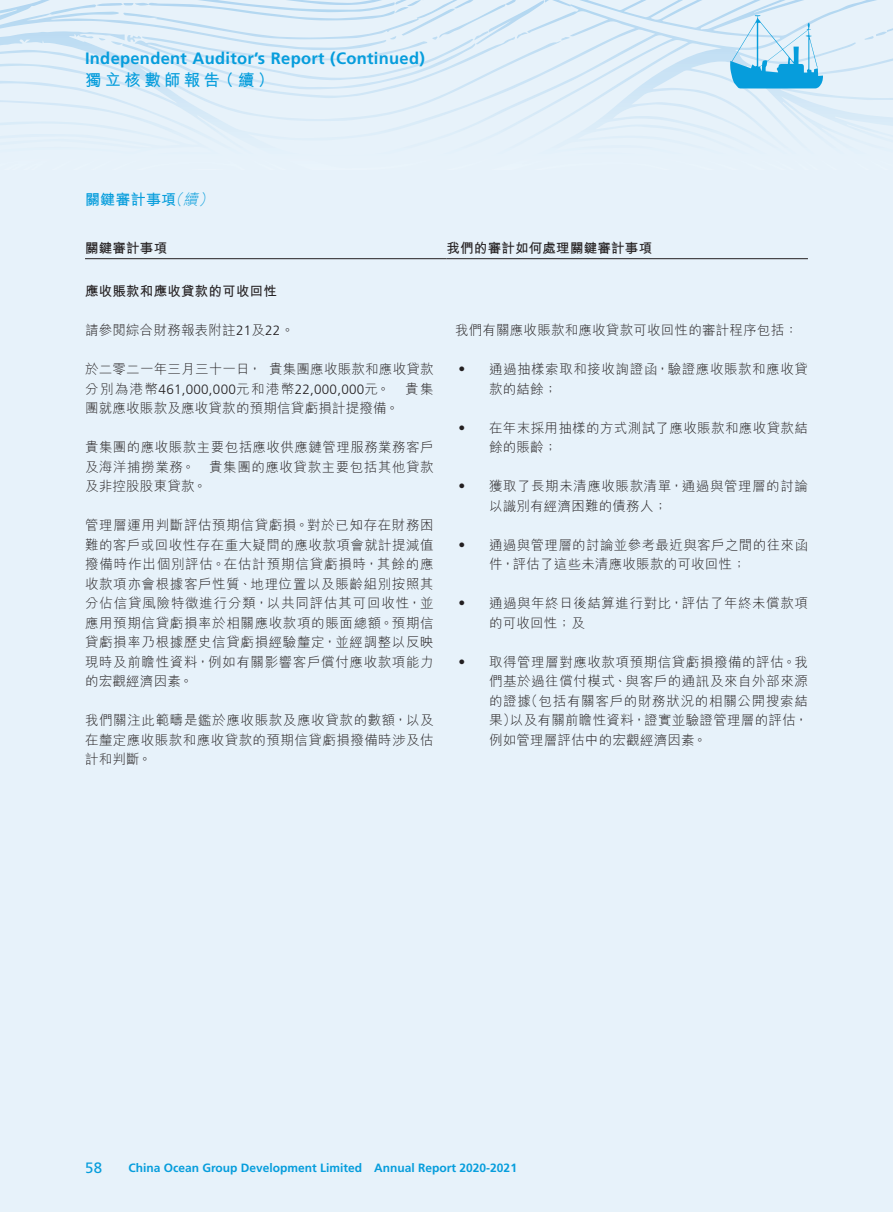
<style>
.page{position:relative;width:893px;height:1212px;background:#e7f2fa}
.page>*{position:absolute;margin:0;border:0;box-sizing:border-box;transform-origin:0 0}
.t1{font:700 16.5px "Frutiger LT Std";letter-spacing:.02em;color:#069ddc}
.t2{font:16.5px "M Hei HK Bold E Ten B5 H";letter-spacing:.2em;color:#069ddc}
.t3{font:15px "M Hei HK Bold E Ten B5 H";letter-spacing:.015em;color:#069ddc}
.t4{font:15px "Frutiger LT Std";color:#069ddc}
.t5{font:13.5px/19.5px "M Hei HK Light E Ten B5 H";letter-spacing:.03em;color:#231f20}
.t6{font:13.5px "M Hei HK Bold E Ten B5 H";letter-spacing:.015em;color:#231f20}
.t7{font:300 13.5px "Frutiger LT Std";letter-spacing:.015em;color:#231f20}
.t8{font:700 12px "Frutiger LT Std";color:#069ddc}
.s1{font-family:"M Hei HK Light E Ten B5 H";font-style:italic}
.s2{font-family:"Frutiger LT Std";font-weight:300}
.s3{font-family:"M Hei HK Light E Ten B5 H";font-weight:400}
</style>
<div class="page">
<svg style="left:0;top:0;width:890px;height:130px"></svg>
<hr style="left:85px;top:258px;width:361px;height:1px;background:#231f20">
<hr style="left:446px;top:258px;width:362px;height:1px;background:#231f20">
<p class="t1" style="left:85px;top:52px;width:341px">Independent Auditor’s Report (Continued)</p>
<p class="t2" style="left:85px;top:74px;width:191px">獨立核數師報告（續）</p>
<p class="t3" style="left:85px;top:193px;width:132px">關鍵審計事項<span class="s1">（續）</span></p>
<p class="t6" style="left:85px;top:243px;width:84px">關鍵審計事項</p>
<p class="t6" style="left:446px;top:243px;width:207px">我們的審計如何處理關鍵審計事項</p>
<p class="t6" style="left:85px;top:286px;width:193px">應收賬款和應收貸款的可收回性</p>
<p class="t5" style="left:85px;top:322px;width:211px">請參閱綜合財務報表附註<span class="s2">21</span>及<span class="s2">22</span>。</p>
<p class="t5" style="left:85px;top:361px;width:350px">於二零二一年三月三十一日，貴集團應收賬款和應收貸款</p>
<p class="t7" style="left:85px;top:384px;width:350px"><span class="s3">分別為港幣</span>461,000,000<span class="s3">元和港幣</span>22,000,000<span class="s3">元。 貴集</span></p>
<p class="t5" style="left:85px;top:400px;width:315px">團就應收賬款及應收貸款的預期信貸虧損計提撥備。</p>
<p class="t5" style="left:85px;top:439px;width:350px;text-align:justify">貴集團的應收賬款主要包括應收供應鏈管理服務業務客戶及海洋捕撈業務。 貴集團的應收貸款主要包括其他貸款及非控股股東貸款。</p>
<p class="t5" style="left:85px;top:517px;width:350px;text-align:justify">管理層運用判斷評估預期信貸虧損。對於已知存在財務困難的客戶或回收性存在重大疑問的應收款項會就計提減值撥備時作出個別評估。在估計預期信貸虧損時，其餘的應收款項亦會根據客戶性質、地理位置以及賬齡組別按照其分佔信貸風險特徵進行分類，以共同評估其可回收性，並應用預期信貸虧損率於相關應收款項的賬面總額。預期信貸虧損率乃根據歷史信貸虧損經驗釐定，並經調整以反映現時及前瞻性資料，例如有關影響客戶償付應收款項能力的宏觀經濟因素。</p>
<p class="t5" style="left:85px;top:712px;width:350px;text-align:justify">我們關注此範疇是鑑於應收賬款及應收貸款的數額，以及在釐定應收賬款和應收貸款的預期信貸虧損撥備時涉及估計和判斷。</p>
<p class="t5" style="left:455px;top:322px;width:344px">我們有關應收賬款和應收貸款可收回性的審計程序包括：</p>
<p class="t5" style="left:455px;top:361px;width:15px">‧</p>
<p class="t5" style="left:489px;top:361px;width:320px">通過抽樣索取和接收詢證函，驗證應收賬款和應收貸款的結餘；</p>
<p class="t5" style="left:455px;top:420px;width:15px">‧</p>
<p class="t5" style="left:489px;top:420px;width:320px">在年末採用抽樣的方式測試了應收賬款和應收貸款結餘的賬齡；</p>
<p class="t5" style="left:455px;top:478px;width:15px">‧</p>
<p class="t5" style="left:489px;top:478px;width:320px">獲取了長期未清應收賬款清單，通過與管理層的討論以識別有經濟困難的債務人；</p>
<p class="t5" style="left:455px;top:537px;width:15px">‧</p>
<p class="t5" style="left:489px;top:537px;width:320px">通過與管理層的討論並參考最近與客戶之間的往來函件，評估了這些未清應收賬款的可收回性；</p>
<p class="t5" style="left:455px;top:595px;width:15px">‧</p>
<p class="t5" style="left:489px;top:595px;width:320px">通過與年終日後結算進行對比，評估了年終未償款項的可收回性；及</p>
<p class="t5" style="left:455px;top:654px;width:15px">‧</p>
<p class="t5" style="left:489px;top:654px;width:320px;text-align:justify">取得管理層對應收款項預期信貸虧損撥備的評估。我們基於過往償付模式、與客戶的通訊及來自外部來源的證據（包括有關客戶的財務狀況的相關公開搜索結果）以及有關前瞻性資料，證實並驗證管理層的評估，例如管理層評估中的宏觀經濟因素。</p>
<p class="t4" style="left:85px;top:1159px;width:19px">58</p>
<p class="t8" style="left:128px;top:1163px;width:390px">China Ocean Group Development Limited Annual Report 2020-2021</p>
</div>
